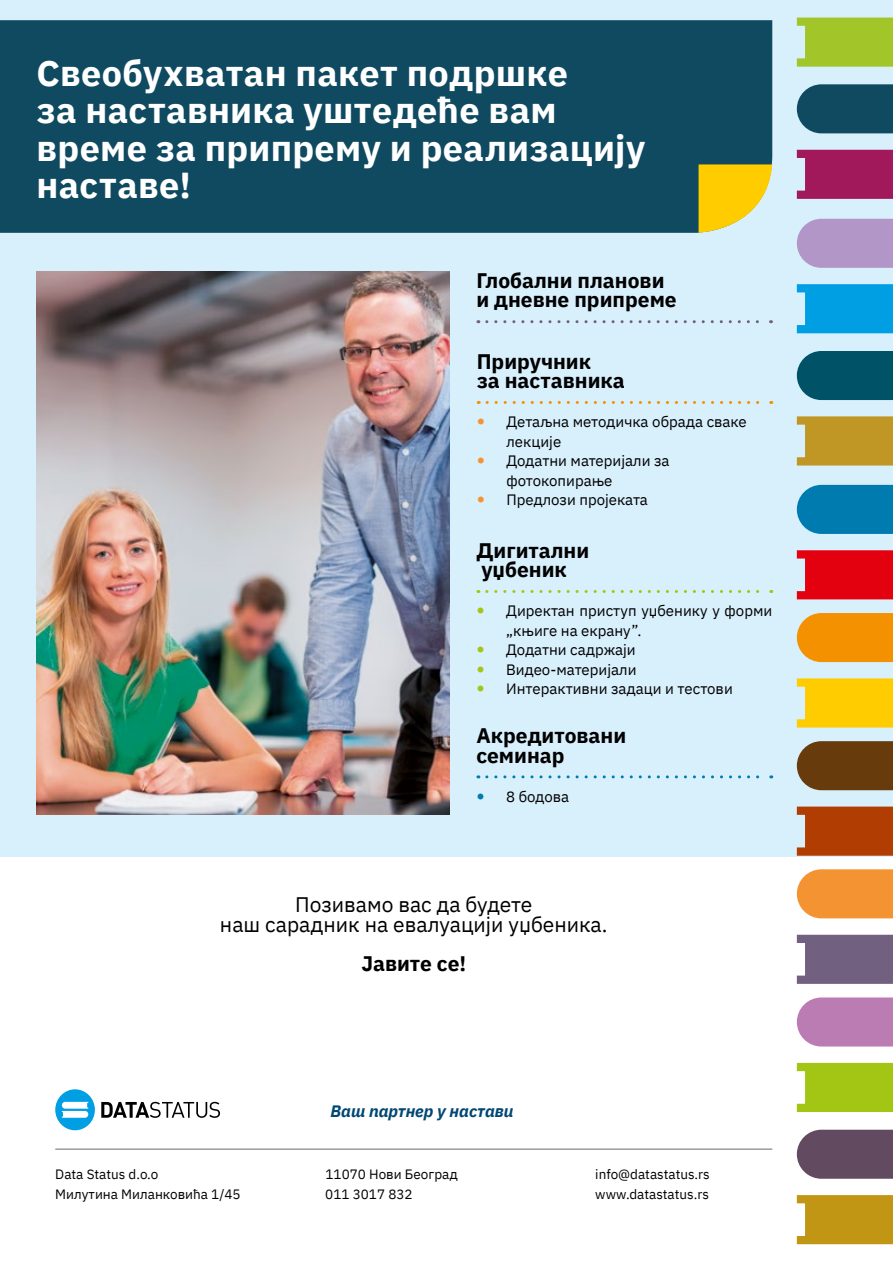
<style>
.page{position:relative;width:893px;height:1263px;background:#fff}
.page>*{position:absolute;margin:0;border:0;box-sizing:border-box;transform-origin:0 0}
.t1{font:700 36px/37.5px "IBM Plex Sans";letter-spacing:.01em;color:#fff}
.t2{font:700 21px/19.5px "IBM Plex Sans";color:#000}
.t3{font:21px/19.5px "IBM Plex Sans";color:#000;text-align:center}
.t4{font:italic 700 16.5px "IBM Plex Sans";color:#004774}
.t5{font:15px/19.5px "IBM Plex Sans";color:#000}
.t6{font:13.5px "IBM Plex Sans";color:#000}
</style>
<div class="page">
<div style="left:0;top:0;width:893px;height:857px;background:#d8effc"></div>
<hr style="left:55px;top:1148px;width:717px;height:2px;background:#9a9b9b">
<svg style="left:797px;top:1195px;width:96px;height:49px;background:#c39c21"></svg>
<svg style="left:797px;top:1130px;width:96px;height:49px;background:#6b5569"></svg>
<div style="left:797px;top:1063px;width:96px;height:49px;background:#a2c613"></div>
<svg style="left:797px;top:997px;width:96px;height:49px;background:#bf83b7"></svg>
<svg style="left:797px;top:935px;width:96px;height:49px;background:#796987"></svg>
<svg style="left:797px;top:869px;width:96px;height:49px;background:#f4993d"></svg>
<svg style="left:797px;top:806px;width:96px;height:50px;background:#b44913"></svg>
<svg style="left:797px;top:741px;width:96px;height:49px;background:#6e4519"></svg>
<svg style="left:797px;top:678px;width:96px;height:49px;background:#fcce10"></svg>
<svg style="left:797px;top:613px;width:96px;height:49px;background:#f1960d"></svg>
<svg style="left:797px;top:550px;width:96px;height:49px;background:#e20e1d"></svg>
<svg style="left:797px;top:485px;width:96px;height:49px;background:#0b81b3"></svg>
<svg style="left:797px;top:416px;width:96px;height:49px;background:#c19b32"></svg>
<div style="left:797px;top:351px;width:96px;height:49px;background:#005367"></div>
<svg style="left:797px;top:284px;width:96px;height:49px;background:#0ca2e4"></svg>
<svg style="left:797px;top:219px;width:96px;height:49px;background:#b39ac9"></svg>
<svg style="left:797px;top:150px;width:96px;height:49px;background:#a52564"></svg>
<svg style="left:797px;top:84px;width:96px;height:49px;background:#1a536a"></svg>
<svg style="left:797px;top:18px;width:96px;height:49px;background:#a5c837"></svg>
<svg style="left:487px;top:401px;width:285px;height:3px"></svg>
<svg style="left:487px;top:320px;width:284px;height:3px"></svg>
<svg style="left:487px;top:590px;width:285px;height:3px"></svg>
<svg style="left:487px;top:775px;width:285px;height:3px"></svg>
<svg style="left:101px;top:1102px;width:119px;height:16px"></svg>
<svg style="left:55px;top:1089px;width:40px;height:41px"></svg>
<div style="left:0;top:20px;width:772px;height:213px;background:#0f4a61"></div>
<svg style="left:699px;top:164px;width:73px;height:69px"></svg>
<img style="left:37px;top:272px;width:413px;height:543px">
<h1 class="t1" style="left:37px;top:51px;width:610px">Свеобухватан пакет подршке<br>за наставника уштедеће вам време за припрему и реализацију наставе!</h1>
<h2 class="t2" style="left:476px;top:269px;width:202px">Глобални планови и дневне припреме</h2>
<h2 class="t2" style="left:477px;top:350px;width:150px">Приручник<br>за наставника</h2>
<p class="t5" style="left:506px;top:411px;width:242px">Детаљнa методичкa обрадa сваке лекције<br>Додатни материјали за фотокопирање<br>Предлози пројеката</p>
<h2 class="t2" style="left:476px;top:539px;width:114px">Дигитални уџбеник</h2>
<p class="t5" style="left:506px;top:600px;width:268px">Директан приступ уџбенику у форми „књиге на екрану”.<br>Додатни садржаји<br>Видео-материјали<br>Интерактивни задаци и тестови</p>
<h2 class="t2" style="left:476px;top:724px;width:151px">Акредитовани семинар</h2>
<p class="t5" style="left:506px;top:785px;width:65px">8 бодова</p>
<h2 class="t3" style="left:220px;top:893px;width:389px">Позивамо вас да будете<br>наш сарадник на евалуацији уџбеника.</h2>
<h2 class="t2" style="left:361px;top:951px;width:106px">Јавите се!</h2>
<p class="t4" style="left:330px;top:1098px;width:184px">Ваш партнер у настави</p>
<p class="t6" style="left:55px;top:1164px;width:105px">Data Status d.o.o</p>
<p class="t6" style="left:325px;top:1164px;width:134px">11070 Нови Београд</p>
<p class="t6" style="left:595px;top:1164px;width:116px">info@datastatus.rs</p>
<p class="t6" style="left:55px;top:1183px;width:187px">Милутина Миланковића 1/45</p>
<p class="t6" style="left:325px;top:1183px;width:89px">011 3017 832</p>
<p class="t6" style="left:595px;top:1183px;width:115px">www.datastatus.rs</p>
</div>
